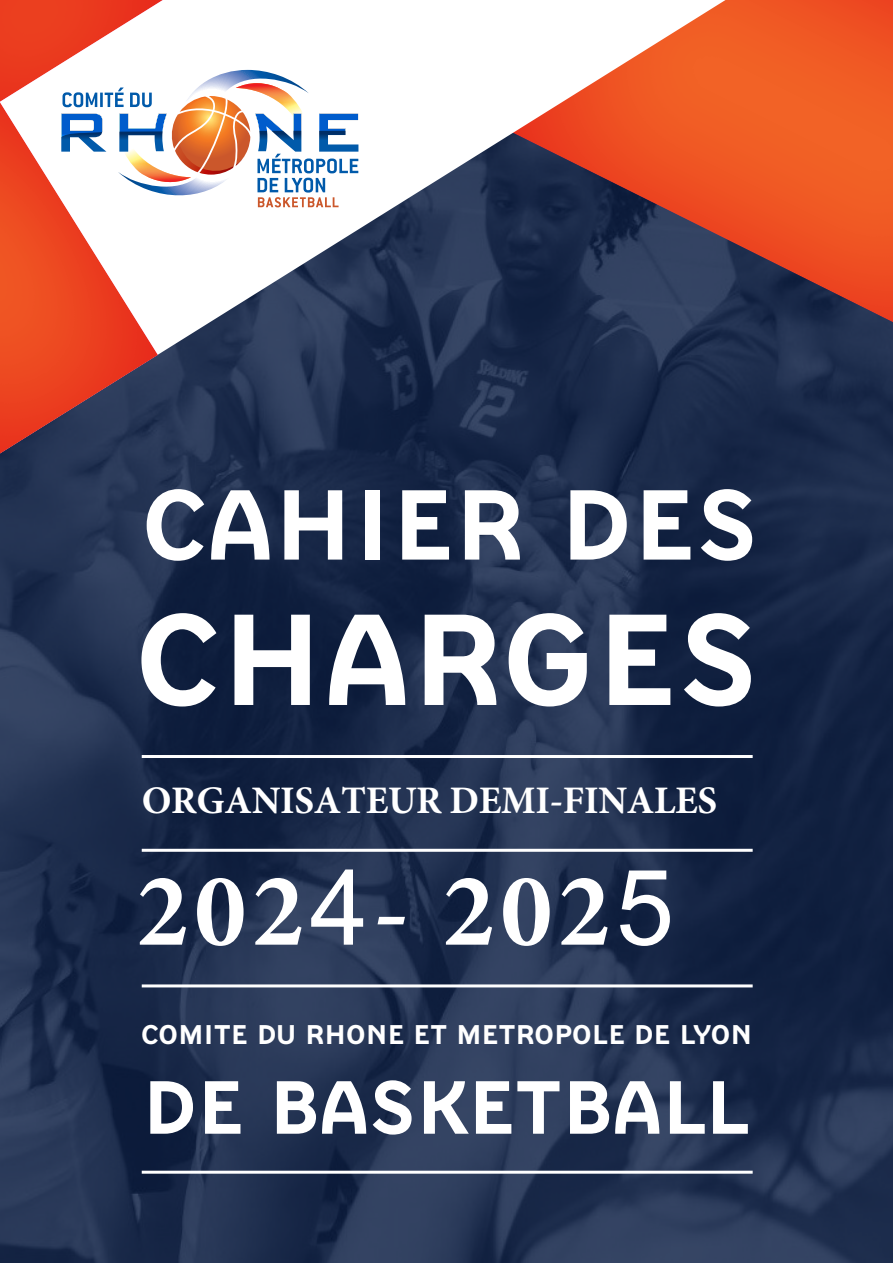
<style>
.page{position:relative;width:893px;height:1263px;background:#fff}
.page>*{position:absolute;margin:0;border:0;box-sizing:border-box;transform-origin:0 0}
.t1{font:129px "FFBB";color:#fff}
.t2{font:700 105px "Minion Pro";letter-spacing:.05em;color:#fff}
.t3{font:99px "FFBB";color:#fff}
.t4{font:75px "FFBB";letter-spacing:-.01em;color:#fff}
.t5{font:700 39px "Minion Pro";letter-spacing:-.01em;color:#fff}
.t6{font:27px "FFBB";letter-spacing:-.01em;color:#fff}
.s1{font-family:"Arial Unicode MS";font-weight:400}
</style>
<div class="page">
<img style="left:0;top:354px;width:893px;height:908px">
<svg style="left:725px;top:0;width:168px;height:354px;background:#c24f2d"></svg>
<svg style="left:161px;top:0;width:564px;height:453px"></svg>
<svg style="left:161px;top:66px;width:210px;height:149px"></svg>
<svg style="left:0;top:0;width:358px;height:207px"></svg>
<svg style="left:0;top:78px;width:161px;height:383px"></svg>
<hr style="left:142px;top:755px;width:611px;height:3px;background:#fff">
<hr style="left:142px;top:849px;width:611px;height:3px;background:#fff">
<hr style="left:142px;top:1171px;width:611px;height:3px;background:#fff">
<hr style="left:142px;top:984px;width:611px;height:3px;background:#fff">
<p class="t3" style="left:141px;top:469px;width:619px">CAHIER DES</p>
<p class="t1" style="left:134px;top:587px;width:627px">CHARGES</p>
<p class="t5" style="left:142px;top:773px;width:577px">ORGANISATEUR DEMI-FINALES</p>
<p class="t2" style="left:136px;top:837px;width:539px">202<span class="s1">4</span>- 202<span class="s1">5</span></p>
<p class="t6" style="left:141px;top:1019px;width:613px">COMITE DU RHONE ET METROPOLE DE LYON</p>
<h3 class="t4" style="left:142px;top:1065px;width:610px">DE BASKETBALL</h3>
</div>
